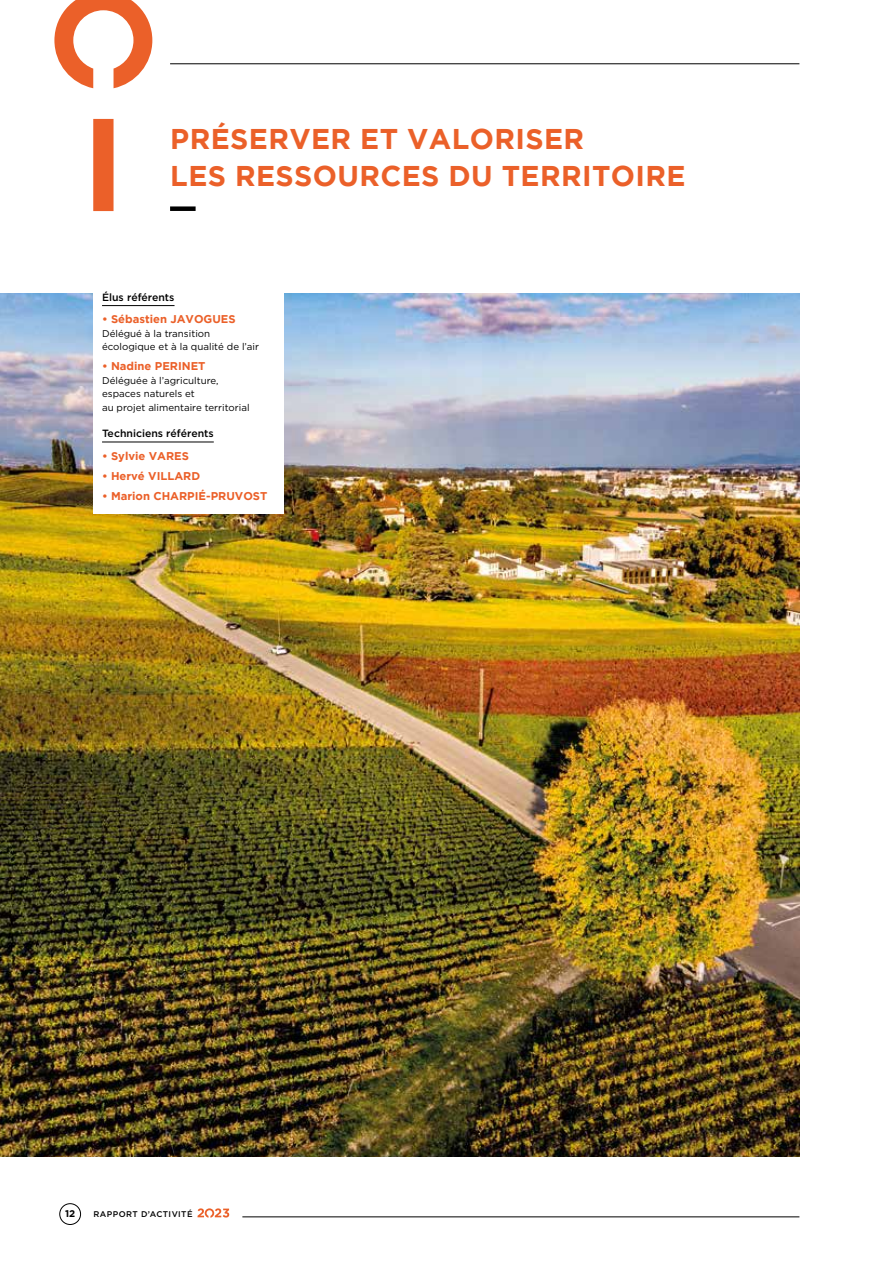
<style>
.page{position:relative;width:893px;height:1263px;background:#fff}
.page>*{position:absolute;margin:0;border:0;box-sizing:border-box;transform-origin:0 0}
.t1{font:700 28.5px/37.5px "Gotham";letter-spacing:.015em;color:#eb6029}
.t2{font:700 11.25px "Gotham";color:#eb6029}
.t3{font:500 10.5px "Gotham";color:#000}
.t4{font:9.75px/13.5px "Gotham";color:#000}
.t5{font:700 9.75px "Gotham";color:#000}
.t6{font:500 8.25px "Gotham";letter-spacing:.05em;color:#000}
</style>
<div class="page">
<hr style="left:242px;top:1216px;width:557px;height:1px;background:#000">
<div style="left:60px;top:1203px;width:21px;height:22px;border:1px solid #000;border-radius:50%"></div>
<svg style="left:198px;top:1208px;width:31px;height:10px"></svg>
<hr style="left:170px;top:64px;width:629px;height:1px;background:#000">
<svg style="left:54px;top:0;width:98px;height:211px"></svg>
<div style="left:170px;top:206px;width:26px;height:5px;background:#000"></div>
<img style="left:0;top:293px;width:799px;height:864px">
<div style="left:94px;top:278px;width:190px;height:236px;background:#fff"></div>
<hr style="left:102px;top:305px;width:73px;height:1px;background:#000">
<hr style="left:102px;top:442px;width:112px;height:1px;background:#000">
<h1 class="t1" style="left:170px;top:119px;width:517px">PRÉSERVER ET VALORISER<br>LES RESSOURCES DU TERRITOIRE</h1>
<p class="t3" style="left:102px;top:291px;width:74px">Élus référents</p>
<p class="t2" style="left:102px;top:313px;width:135px">• Sébastien JAVOGUES</p>
<p class="t4" style="left:102px;top:326px;width:158px">Délégué à la transition écologique et à la qualité de l’air</p>
<p class="t2" style="left:102px;top:360px;width:105px">• Nadine PERINET</p>
<p class="t4" style="left:102px;top:374px;width:149px">Déléguée à l’agriculture, espaces naturels et<br>au projet alimentaire territorial</p>
<p class="t3" style="left:102px;top:428px;width:113px">Techniciens référents</p>
<p class="t2" style="left:102px;top:449px;width:88px">• Sylvie VARES</p>
<p class="t2" style="left:102px;top:469px;width:100px">• Hervé VILLARD</p>
<p class="t2" style="left:102px;top:489px;width:167px">• Marion CHARPIÉ-PRUVOST</p>
<p class="t5" style="left:65px;top:1208px;width:12px">12</p>
<p class="t6" style="left:94px;top:1209px;width:101px">RAPPORT D’ACTIVITÉ</p>
</div>
